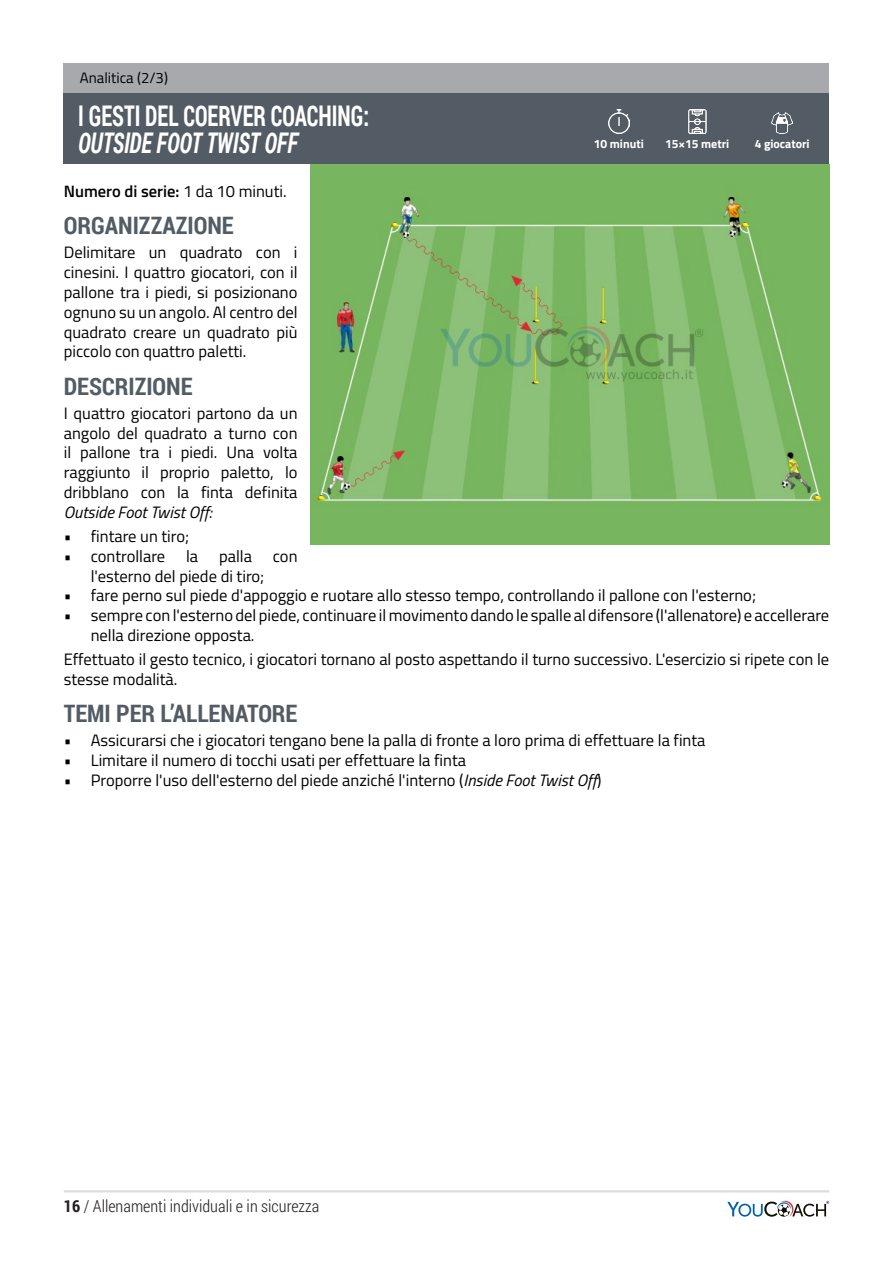
<style>
.page{position:relative;width:893px;height:1263px;background:#fff}
.page>*{position:absolute;margin:0;border:0;box-sizing:border-box;transform-origin:0 0}
.t1{font:700 28.5px "Roboto Condensed";color:#fff;scale:.77 1}
.t2{font:italic 700 28.5px "Roboto Condensed";color:#fff;scale:.77 1}
.t3{font:700 24px "Roboto Condensed";color:#535c65}
.t4{font:16.5px/19.8px "Titillium Web";color:#010100;text-align:justify}
.t5{font:300 16.5px "Roboto Condensed";color:#231f20}
.t6{font:600 16.5px "Titillium Web";color:#010100}
.t7{font:15px "Titillium Web";color:#010100}
.t8{font:700 12px "Titillium Web";color:#fff}
.s1{font-weight:400}
.s2{font-style:italic}
.s3{font-weight:700}
</style>
<div class="page">
<hr style="left:64px;top:1190px;width:765px;height:2px;background:#dcdddf">
<svg style="left:727px;top:1201px;width:102px;height:16px"></svg>
<div style="left:64px;top:93px;width:765px;height:71px;background:#535c65"></div>
<div style="left:64px;top:64px;width:765px;height:29px;background:#a8a9ad"></div>
<img style="left:608px;top:110px;width:21px;height:23px">
<img style="left:688px;top:110px;width:18px;height:23px">
<img style="left:771px;top:113px;width:21px;height:21px">
<img style="left:310px;top:164px;width:519px;height:381px">
<p class="t7" style="left:80px;top:67px;width:90px">Analitica (2/3)</p>
<p class="t1" style="left:78px;top:95px;width:379px">I GESTI DEL COERVER COACHING:</p>
<p class="t2" style="left:78px;top:123px;width:287px">OUTSIDE FOOT TWIST OFF</p>
<p class="t6" style="left:64px;top:179px;width:224px">Numero di serie: <span class="s1">1 da 10 minuti.</span></p>
<p class="t3" style="left:64px;top:209px;width:171px">ORGANIZZAZIONE</p>
<p class="t4" style="left:64px;top:242px;width:235px">Delimitare un quadrato con i cinesini. I quattro giocatori, con il pallone tra i piedi, si posizionano ognuno su un angolo. Al centro del quadrato creare un quadrato più piccolo con quattro paletti.</p>
<p class="t3" style="left:64px;top:369px;width:130px">DESCRIZIONE</p>
<p class="t4" style="left:64px;top:402px;width:235px">I quattro giocatori partono da un angolo del quadrato a turno con il pallone tra i piedi. Una volta raggiunto il proprio paletto, lo dribblano con la finta definita <span class="s2">Outside Foot Twist Off:</span></p>
<p class="t4" style="left:64px;top:525px;width:127px">• fintare un tiro;</p>
<p class="t4" style="left:64px;top:545px;width:103px">• controllare</p>
<p class="t4" style="left:186px;top:545px;width:14px">la</p>
<p class="t4" style="left:219px;top:545px;width:34px">palla</p>
<p class="t4" style="left:273px;top:545px;width:26px">con</p>
<p class="t4" style="left:91px;top:565px;width:175px">l'esterno del piede di tiro;</p>
<p class="t4" style="left:64px;top:585px;width:694px">• fare perno sul piede d'appoggio e ruotare allo stesso tempo, controllando il pallone con l'esterno;</p>
<p class="t4" style="left:91px;top:605px;width:740px;text-indent:-27px">• sempre con l'esterno del piede, continuare il movimento dando le spalle al difensore (l'allenatore) e accellerare nella direzione opposta.</p>
<p class="t4" style="left:64px;top:648px;width:767px">Effettuato il gesto tecnico, i giocatori tornano al posto aspettando il turno successivo. L'esercizio si ripete con le stesse modalità.</p>
<p class="t3" style="left:64px;top:697px;width:235px">TEMI PER L’ALLENATORE</p>
<p class="t4" style="left:64px;top:730px;width:643px">• Assicurarsi che i giocatori tengano bene la palla di fronte a loro prima di effettuare la finta</p>
<p class="t4" style="left:64px;top:749px;width:404px">• Limitare il numero di tocchi usati per effettuare la finta</p>
<p class="t4" style="left:64px;top:769px;width:539px">• Proporre l'uso dell'esterno del piede anziché l'interno (<span class="s2">Inside Foot Twist Off</span>)</p>
<p class="t8" style="left:594px;top:135px;width:51px">10 minuti</p>
<p class="t8" style="left:665px;top:135px;width:66px">15×15 metri</p>
<p class="t8" style="left:755px;top:135px;width:57px">4 giocatori</p>
<p class="t5" style="left:64px;top:1194px;width:257px"><span class="s3">16</span> / Allenamenti individuali e in sicurezza</p>
</div>
